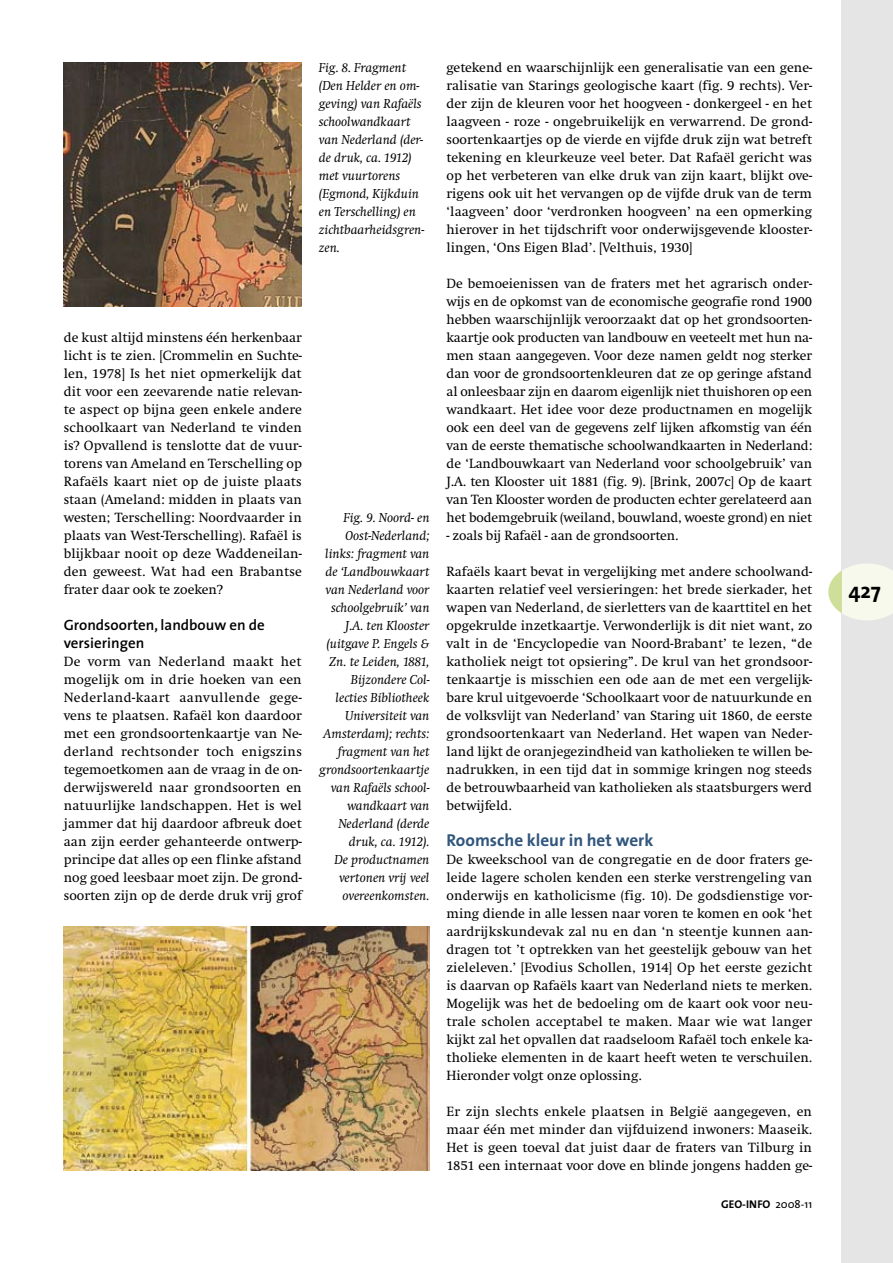
<style>
.page{position:relative;width:893px;height:1263px;background:#fff}
.page>*{position:absolute;margin:0;border:0;box-sizing:border-box;transform-origin:0 0}
.t1{font:700 21.75px "The Sans";color:#000}
.t2{font:700 17.25px "The Sans";color:#31567c}
.t3{font:600 15px/18px "The Sans";color:#000}
.t4{font:13.8px/18px "Swift";color:#000;text-align:justify}
.t5{font:italic 13.5px/18px "Swift";color:#000}
.t6{font:700 11.25px "The Sans";color:#000}
.s1{font-weight:400}
</style>
<div class="page">
<div style="left:842px;top:0;width:51px;height:1263px;background:#e5e5e6"></div>
<svg style="left:828px;top:563px;width:65px;height:57px"></svg>
<img style="left:64px;top:927px;width:365px;height:243px">
<img style="left:64px;top:63px;width:238px;height:243px">
<p class="t5" style="left:319px;top:59px;width:107px">Fig. 8. Fragment (Den Helder en om&shy;geving) van Rafaëls schoolwandkaart van Nederland (der&shy;de druk, ca. 1912) met vuurtorens (Egmond, Kijkduin en Terschelling) en zichtbaarheidsgren&shy;zen.</p>
<p class="t4" style="left:64px;top:329px;width:240px">de kust altijd minstens één herkenbaar licht is te zien. [Crommelin en Suchte&shy;len, 1978] Is het niet opmerkelijk dat dit voor een zeevarende natie relevan&shy;te aspect op bijna geen enkele andere schoolkaart van Nederland te vinden is? Opvallend is tenslotte dat de vuur&shy;torens van Ameland en Terschelling op Rafaëls kaart niet op de juiste plaats staan (Ameland: midden in plaats van westen; Terschelling: Noordvaarder in plaats van West-Terschelling). Rafaël is blijkbaar nooit op deze Waddeneilan&shy;den geweest. Wat had een Brabantse frater daar ook te zoeken?</p>
<p class="t3" style="left:64px;top:616px;width:203px">Grondsoorten, landbouw en de versieringen</p>
<p class="t4" style="left:64px;top:653px;width:240px">De vorm van Nederland maakt het mogelijk om in drie hoeken van een Nederland-kaart aanvullende gege&shy;vens te plaatsen. Rafaël kon daardoor met een grondsoortenkaartje van Ne&shy;derland rechtsonder toch enigszins tegemoetkomen aan de vraag in de on&shy;derwijswereld naar grondsoorten en natuurlijke landschappen. Het is wel jammer dat hij daardoor afbreuk doet aan zijn eerder gehanteerde ontwerp&shy;principe dat alles op een flinke afstand nog goed leesbaar moet zijn. De grond&shy;soorten zijn op de derde druk vrij grof</p>
<p class="t5" style="left:319px;top:509px;width:112px;text-align:right">Fig. 9. Noord- en<br>Oost-Nederland; links: fragment van de ‘Landbouwkaart van Nederland voor schoolgebruik’ van<br>J.A. ten Klooster (uitgave P. Engels &amp;<br>Zn. te Leiden, 1881,<br>Bijzondere Col&shy;lecties Bibliotheek<br>Universiteit van<br>Amsterdam); rechts: fragment van het grondsoortenkaartje van Rafaëls school&shy;wandkaart van<br>Nederland (derde druk, ca. 1912).<br>De productnamen vertonen vrij veel overeenkomsten.</p>
<p class="t4" style="left:446px;top:59px;width:367px">getekend en waarschijnlijk een generalisatie van een gene&shy;ralisatie van Starings geologische kaart (fig. 9 rechts). Ver&shy;der zijn de kleuren voor het hoogveen - donkergeel - en het laagveen - roze - ongebruikelijk en verwarrend. De grond&shy;soortenkaartjes op de vierde en vijfde druk zijn wat betreft tekening en kleurkeuze veel beter. Dat Rafaël gericht was op het verbeteren van elke druk van zijn kaart, blijkt ove&shy;rigens ook uit het vervangen op de vijfde druk van de term ‘laagveen’ door ‘verdronken hoogveen’ na een opmerking hierover in het tijdschrift voor onderwijsgevende klooster&shy;lingen, ‘Ons Eigen Blad’. [Velthuis, 1930]</p>
<p class="t4" style="left:446px;top:275px;width:367px">De bemoeienissen van de fraters met het agrarisch onder&shy;wijs en de opkomst van de economische geografie rond 1900 hebben waarschijnlijk veroorzaakt dat op het grondsoorten&shy;kaartje ook producten van landbouw en veeteelt met hun na&shy;men staan aangegeven. Voor deze namen geldt nog sterker dan voor de grondsoortenkleuren dat ze op geringe afstand al onleesbaar zijn en daarom eigenlijk niet thuishoren op een wandkaart. Het idee voor deze productnamen en mogelijk ook een deel van de gegevens zelf lijken afkomstig van één van de eerste thematische schoolwandkaarten in Nederland: de ‘Landbouwkaart van Nederland voor schoolgebruik’ van J.A. ten Klooster uit 1881 (fig. 9). [Brink, 2007c] Op de kaart van Ten Klooster worden de producten echter gerelateerd aan het bodemgebruik (weiland, bouwland, woeste grond) en niet</p>
<p class="t4" style="left:446px;top:527px;width:233px">- zoals bij Rafaël - aan de grondsoorten.</p>
<p class="t4" style="left:446px;top:563px;width:367px">Rafaëls kaart bevat in vergelijking met andere schoolwand&shy;kaarten relatief veel versieringen: het brede sierkader, het wapen van Nederland, de sierletters van de kaarttitel en het opgekrulde inzetkaartje. Verwonderlijk is dit niet want, zo valt in de ‘Encyclopedie van Noord-Brabant’ te lezen, “de katholiek neigt tot opsiering”. De krul van het grondsoor&shy;tenkaartje is misschien een ode aan de met een vergelijk&shy;bare krul uitgevoerde ‘Schoolkaart voor de natuurkunde en de volksvlijt van Nederland’ van Staring uit 1860, de eerste grondsoortenkaart van Nederland. Het wapen van Neder&shy;land lijkt de oranjegezindheid van katholieken te willen be&shy;nadrukken, in een tijd dat in sommige kringen nog steeds de betrouwbaarheid van katholieken als staatsburgers werd betwijfeld.</p>
<p class="t2" style="left:446px;top:826px;width:208px">Roomsche kleur in het werk</p>
<p class="t4" style="left:446px;top:851px;width:367px">De kweekschool van de congregatie en de door fraters ge&shy;leide lagere scholen kenden een sterke verstrengeling van onderwijs en katholicisme (fig. 10). De godsdienstige vor&shy;ming diende in alle lessen naar voren te komen en ook ‘het aardrijkskundevak zal nu en dan ‘n steentje kunnen aan&shy;dragen tot ’t optrekken van het geestelijk gebouw van het zieleleven.’ [Evodius Schollen, 1914] Op het eerste gezicht is daarvan op Rafaëls kaart van Nederland niets te merken.<br>Mogelijk was het de bedoeling om de kaart ook voor neu&shy;trale scholen acceptabel te maken. Maar wie wat langer kijkt zal het opvallen dat raadseloom Rafaël toch enkele ka&shy;tholieke elementen in de kaart heeft weten te verschuilen.<br>Hieronder volgt onze oplossing.</p>
<p class="t4" style="left:446px;top:1103px;width:367px">Er zijn slechts enkele plaatsen in België aangegeven, en maar één met minder dan vijfduizend inwoners: Maaseik.<br>Het is geen toeval dat juist daar de fraters van Tilburg in 1851 een internaat voor dove en blinde jongens hadden ge-</p>
<p class="t6" style="left:721px;top:1195px;width:92px">GEO-INFO <span class="s1">2008-11</span></p>
<h1 class="t1" style="left:848px;top:573px;width:34px">427</h1>
</div>
